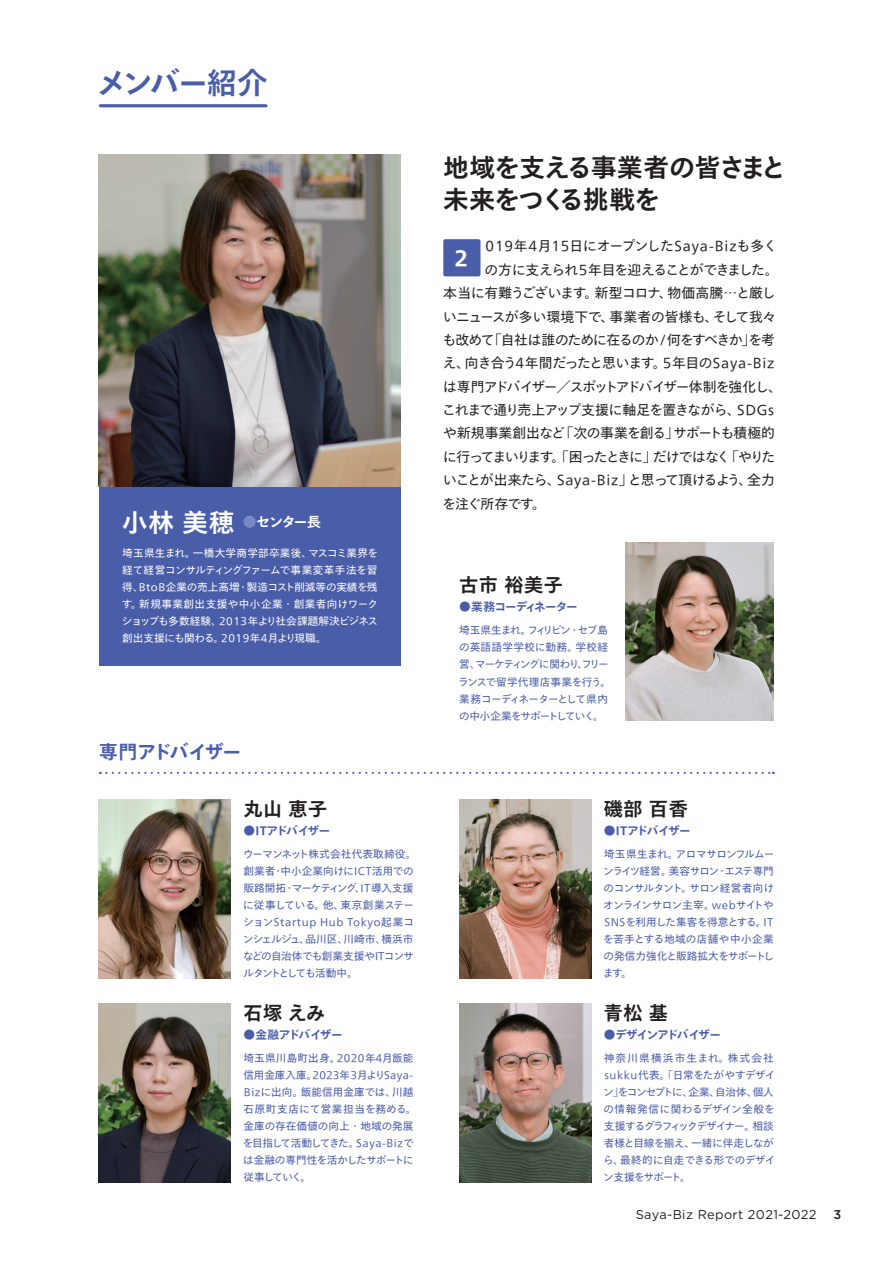
<style>
.page{position:relative;width:893px;height:1263px;background:#fff}
.page>*{position:absolute;margin:0;border:0;box-sizing:border-box;transform-origin:0 0}
.t1{font:700 29.7px "Tazugane Gothic Std N";letter-spacing:-.04em;color:#4a5da9}
.t2{font:700 25.5px/32px "Tazugane Gothic Std N";letter-spacing:-.02em;color:#231f20}
.t3{font:700 21.3px "Tazugane Gothic Std N";color:#fff}
.t4{font:700 19.2px "Tazugane Gothic Std N";letter-spacing:.03em;color:#231f20}
.t5{font:700 19.2px "Tazugane Gothic Std N";letter-spacing:-.055em;color:#4a5da9}
.t6{font:13.8px/23.4px "Tazugane Gothic Std N";letter-spacing:-.05em;color:#231f20}
.t7{font:13.8px/23.4px "Tazugane Gothic Std N";letter-spacing:-.02em;color:#231f20}
.t8{font:700 13.8px "Tazugane Gothic Std N";letter-spacing:-.085em;color:#fff}
.t9{font:12.75px "Gotham";letter-spacing:.03em;color:#231f20}
.t10{font:500 12.75px "Gotham";color:#231f20}
.t11{font:700 11.7px "Tazugane Gothic Std N";letter-spacing:-.055em;color:#4a5da9}
.t12{font:700 11.7px "Tazugane Gothic Std N";letter-spacing:-.08em;color:#4a5da9}
.t13{font:10.65px/17px "Tazugane Gothic Std N";letter-spacing:-.01em;color:#4a5da9}
.t14{font:10.65px/17px "Tazugane Gothic Std N";color:#fff;text-align:justify}
.t15{font:10.65px/17px "Tazugane Gothic Std N";letter-spacing:-.055em;color:#4a5da9}
.s1{font-size:25.5px}
.s2{color:#788ac5}
</style>
<div class="page">
<div style="left:99px;top:487px;width:302px;height:178px;background:#4a5da9"></div>
<img style="left:99px;top:154px;width:302px;height:333px">
<div style="left:443px;top:239px;width:37px;height:37px;background:#4a5da9;border-radius:2px"></div>
<hr style="left:100px;top:104px;width:166px;height:3px;background:#4a5da9">
<img style="left:99px;top:799px;width:132px;height:179px">
<img style="left:459px;top:799px;width:132px;height:179px">
<img style="left:99px;top:1003px;width:132px;height:179px">
<img style="left:459px;top:1003px;width:132px;height:179px">
<img style="left:625px;top:542px;width:149px;height:179px">
<svg style="left:100px;top:772px;width:674px;height:2px"></svg>
<h1 class="t1" style="left:97px;top:62px;width:172px">メンバー紹介</h1>
<p class="t8" style="left:122px;top:512px;width:200px"><span class="s1">小林 美穂</span> <span class="s2">●</span>センター長</p>
<p class="t14" style="left:122px;top:545px;width:258px">埼玉県生まれ。一橋大学商学部卒業後、マスコミ業界を経て経営コンサルティングファームで事業変革手法を習得、BtoB企業の売上高増・製造コスト削減等の実績を残す。新規事業創出支援や中小企業・創業者向けワークショップも多数経験、2013年より社会課題解決ビジネス創出支援にも関わる。2019年4月より現職。</p>
<h3 class="t5" style="left:99px;top:738px;width:144px">専門アドバイザー</h3>
<h3 class="t4" style="left:243px;top:796px;width:85px">丸山 恵子</h3>
<p class="t11" style="left:243px;top:823px;width:88px">●ITアドバイザー</p>
<p class="t13" style="left:243px;top:846px;width:175px">ウーマンネット株式会社代表取締役。創業者・中小企業向けにICT活用での販路開拓・マーケティング、IT導入支援に従事している。他、東京創業ステーションStartup Hub Tokyo起業コンシェルジュ、品川区、川崎市、横浜市などの自治体でも創業支援やITコンサルタントとしても活動中。</p>
<h3 class="t4" style="left:243px;top:1000px;width:83px">石塚 えみ</h3>
<p class="t11" style="left:243px;top:1027px;width:101px">●金融アドバイザー</p>
<p class="t13" style="left:243px;top:1050px;width:175px">埼玉県川島町出身。2020年４月飯能信用金庫入庫。2023年3月よりSaya-<br>Bizに出向。飯能信用金庫では、川越石原町支店にて営業担当を務める。金庫の存在価値の向上・地域の発展を目指して活動してきた。Saya-Bizでは金融の専門性を活かしたサポートに従事していく。</p>
<h2 class="t2" style="left:443px;top:153px;width:345px">地域を支える事業者の皆さまと未来をつくる挑戦を</h2>
<h3 class="t3" style="left:454px;top:243px;width:15px">2</h3>
<p class="t6" style="left:442px;top:282px;width:341px">本当に有難うございます。新型コロナ、物価高騰…と厳しいニュースが多い環境下で、事業者の皆様も、そして我々も改めて「自社は誰のために在るのか/何をすべきか」を考え、向き合う4年間だったと思います。5年目のSaya-Bizは専門アドバイザー／スポットアドバイザー体制を強化し、これまで通り売上アップ支援に軸足を置きながら、SDGsや新規事業創出など「次の事業を創る」サポートも積極的に行ってまいります。「困ったときに」だけではなく「やりたいことが出来たら、Saya-Biz」と思って頂けるよう、全力を注ぐ所存です。</p>
<p class="t7" style="left:484px;top:235px;width:295px">019年4月15日にオープンしたSaya-Bizも多くの方に支えられ5年目を迎えることができました。</p>
<h3 class="t4" style="left:459px;top:571px;width:105px">古市 裕美子</h3>
<p class="t12" style="left:459px;top:598px;width:120px">●業務コーディネーター</p>
<p class="t15" style="left:458px;top:623px;width:154px">埼玉県生まれ。フィリピン・セブ島の英語語学学校に勤務。学校経営、マーケティングに関わり、フリーランスで留学代理店事業を行う。業務コーディネーターとして県内の中小企業をサポートしていく。</p>
<h3 class="t4" style="left:604px;top:796px;width:85px">磯部 百香</h3>
<p class="t11" style="left:604px;top:823px;width:88px">●ITアドバイザー</p>
<p class="t13" style="left:603px;top:846px;width:173px;text-align:justify">埼玉県生まれ。アロマサロンフルムーンライツ経営。美容サロン・エステ専門のコンサルタント。サロン経営者向けオンラインサロン主宰。webサイトやSNSを利用した集客を得意とする。ITを苦手とする地域の店舗や中小企業の発信力強化と販路拡大をサポートします。</p>
<h3 class="t4" style="left:604px;top:1000px;width:66px">青松 基</h3>
<p class="t12" style="left:604px;top:1027px;width:119px">●デザインアドバイザー</p>
<p class="t13" style="left:603px;top:1050px;width:174px">神奈川県横浜市生まれ。株式会社sukku代表。「日常をたがやすデザイン」をコンセプトに、企業、自治体、個人の情報発信に関わるデザイン全般を支援するグラフィックデザイナー。相談者様と目線を揃え、一緒に伴走しながら、最終的に自走できる形でのデザイン支援をサポート。</p>
<p class="t9" style="left:636px;top:1206px;width:182px">Saya-Biz Report 2021-2022</p>
<p class="t10" style="left:833px;top:1206px;width:9px">3</p>
</div>
